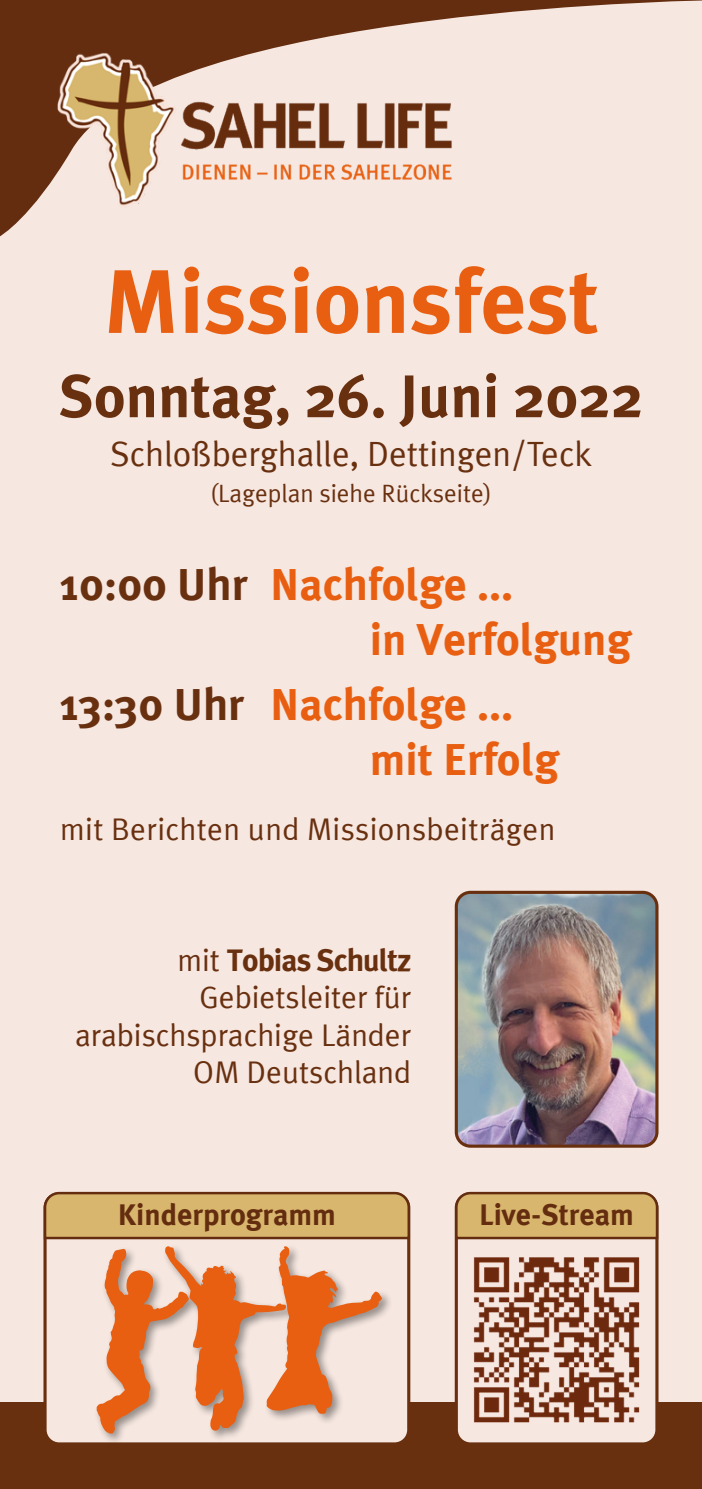
<style>
.page{position:relative;width:702px;height:1489px;background:#fff}
.page>*{position:absolute;margin:0;border:0;box-sizing:border-box;transform-origin:0 0}
.t1{font:700 90px "Meta Plus";color:#e85f11}
.t2{font:700 60px "Meta Plus";color:#693010}
.t3{font:700 45px/55px "Meta Plus";color:#e85f11}
.t4{font:35px "Meta Plus";color:#693010}
.t5{font:31.25px/37.5px "Meta Plus";color:#693010;text-align:right}
.t6{font:700 31.25px "Meta Plus";letter-spacing:-.03em;color:#693010}
.t7{font:700 30px "Meta Plus";color:#642d0f}
.t8{font:25px "Meta Plus";color:#693010}
.s1{color:#693010}
.s2{font-weight:400}
</style>
<div class="page">
<div style="left:0;top:237px;width:702px;height:1165px;background:#f6e7e0"></div>
<svg style="left:0;top:0;width:702px;height:237px;background:#cdb3a6"></svg>
<img style="left:41px;top:25px;width:430px;height:210px">
<div style="left:0;top:1402px;width:702px;height:86px;background:#693010"></div>
<img style="left:456px;top:892px;width:201px;height:254px">
<div style="left:454px;top:890px;width:204px;height:257px;border:3px solid #693010;border-radius:14px"></div>
<div style="left:45px;top:1193px;width:364px;height:250px;background:#f6e7e0;border-radius:14px"></div>
<svg style="left:43px;top:1190px;width:368px;height:50px;background:#cdaa6a"></svg>
<div style="left:93px;top:1243px;width:300px;height:202px;background:#020203;opacity:.4"></div>
<svg style="left:97px;top:1246px;width:285px;height:187px"></svg>
<div style="left:456px;top:1193px;width:201px;height:250px;background:#f6e7e0;border-radius:14px"></div>
<div style="left:454px;top:1191px;width:204px;height:254px;border:3px solid #693010;border-radius:14px"></div>
<svg style="left:454px;top:1190px;width:205px;height:50px;background:#cba86a"></svg>
<img style="left:473px;top:1257px;width:167px;height:166px">
<p class="t1" style="left:103px;top:249px;width:497px">Missionsfest</p>
<p class="t2" style="left:59px;top:361px;width:585px">Sonntag, 26. Juni 2022</p>
<p class="t4" style="left:110px;top:434px;width:483px">Schloßberghalle, Dettingen/Teck</p>
<p class="t8" style="left:210px;top:479px;width:283px">(Lageplan siehe Rückseite)</p>
<p class="t3" style="left:60px;top:557px;width:454px"><span class="s1">10:00 Uhr</span> Nachfolge ...</p>
<p class="t3" style="left:370px;top:612px;width:263px">in Verfolgung</p>
<p class="t3" style="left:370px;top:677px;width:191px;text-indent:-309px"><span class="s1">13:30 Uhr</span> Nachfolge ... mit Erfolg</p>
<p class="t5" style="left:60px;top:809px;width:496px">mit Berichten und Missionsbeiträgen</p>
<p class="t6" style="left:177px;top:941px;width:235px"><span class="s2">mit</span> Tobias Schultz</p>
<p class="t5" style="left:75px;top:978px;width:338px">Gebietsleiter für arabischsprachige Länder<br>OM Deutschland</p>
<p class="t7" style="left:118px;top:1197px;width:220px">Kinderprogramm</p>
<p class="t7" style="left:479px;top:1197px;width:156px">Live-Stream</p>
</div>
